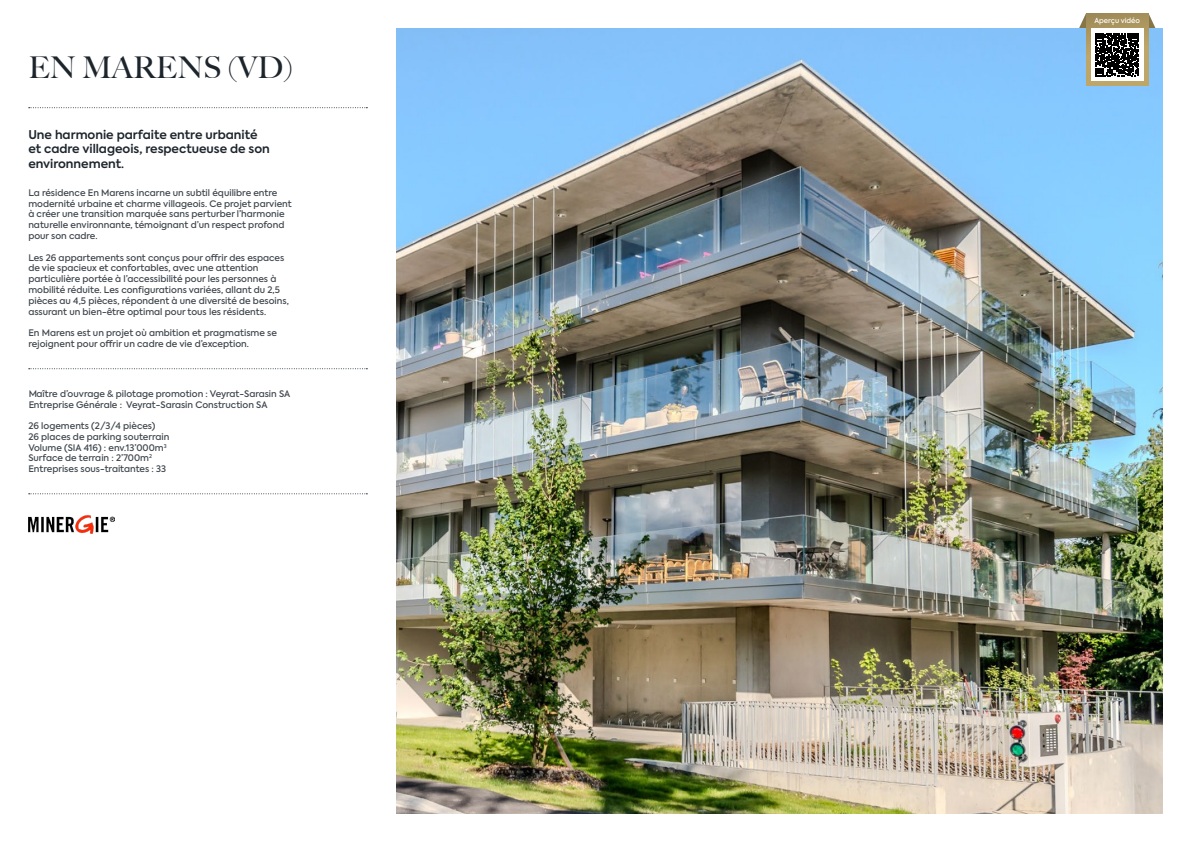
<style>
.page{position:relative;width:1191px;height:842px;background:#fff}
.page>*{position:absolute;margin:0;border:0;box-sizing:border-box;transform-origin:0 0}
.t1{font:500 30px "Big Caslon";color:#1d252c}
.t2{font:600 12px/14.4px "Axiforma";color:#1d252c}
.t3{font:500 9px/10.8px "Axiforma";color:#1d252c}
.t4{font:500 7px "Axiforma";color:#fff}
</style>
<div class="page">
<img style="left:28px;top:515px;width:86px;height:19px">
<img style="left:397px;top:28px;width:765px;height:786px">
<svg style="left:29px;top:107px;width:338px;height:1px"></svg>
<svg style="left:29px;top:368px;width:338px;height:1px"></svg>
<svg style="left:29px;top:493px;width:338px;height:1px"></svg>
<div style="left:1086px;top:13px;width:62px;height:73px;background:#bea669"></div>
<div style="left:1090px;top:28px;width:53px;height:53px;background:#fff"></div>
<svg style="left:1079px;top:13px;width:76px;height:63px"></svg>
<h1 class="t1" style="left:28px;top:43px;width:265px">EN MARENS (VD)</h1>
<h2 class="t2" style="left:28px;top:127px;width:243px">Une harmonie parfaite entre urbanité et cadre villageois, respectueuse de son environnement.</h2>
<p class="t3" style="left:28px;top:187px;width:265px">La résidence En Marens incarne un subtil équilibre entre modernité urbaine et charme villageois. Ce projet parvient à créer une transition marquée sans perturber l’harmonie naturelle environnante, témoignant d’un respect profond pour son cadre.</p>
<p class="t3" style="left:28px;top:252px;width:262px">Les 26 appartements sont conçus pour offrir des espaces de vie spacieux et confortables, avec une attention particulière portée à l’accessibilité pour les personnes à mobilité réduite. Les configurations variées, allant du 2,5 pièces au 4,5 pièces, répondent à une diversité de besoins, assurant un bien-être optimal pour tous les résidents.</p>
<p class="t3" style="left:28px;top:328px;width:250px">En Marens est un projet où ambition et pragmatisme se rejoignent pour offrir un cadre de vie d’exception.</p>
<p class="t3" style="left:28px;top:389px;width:263px">Maître d’ouvrage &amp; pilotage promotion : Veyrat-Sarasin SA<br>Entreprise Générale : Veyrat-Sarasin Construction SA</p>
<p class="t3" style="left:28px;top:420px;width:143px">26 logements (2/3/4 pièces)<br>26 places de parking souterrain<br>Volume (SIA 416) : env.13’000m<sup>3<br></sup>Surface de terrain : 2’700m<sup>2<br></sup>Entreprises sous-traitantes : 33</p>
<p class="t4" style="left:1094px;top:16px;width:47px">Aperçu vidéo</p>
</div>
